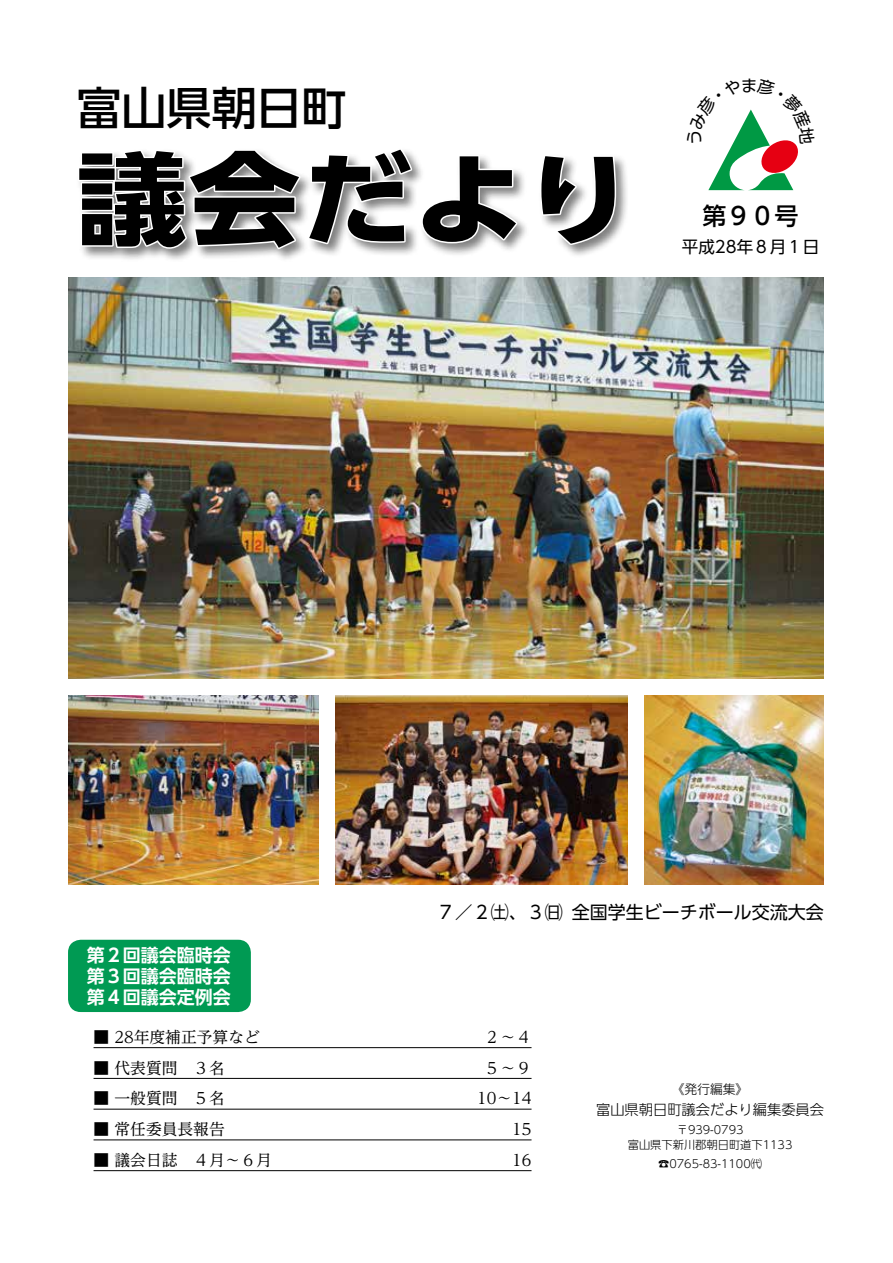
<style>
.page{position:relative;width:893px;height:1263px;background:#fff}
.page>*{position:absolute;margin:0;border:0;box-sizing:border-box;transform-origin:0 0}
.t1{font:700 100.5px "UD Shin Go Pro";letter-spacing:.01em;color:#000;scale:1.1 1}
.t2{font:500 45px "UD Shin Go Pro";color:#000}
.t3{font:500 24px "UD Shin Go Pro";color:#000}
.t4{font:700 18px/21px "UD Shin Go Pro De";color:#fff;text-align:justify}
.t5{font:18px "UD Shin Go Pro";color:#000}
.t6{font:16.5px "UD Shin Go Pro";color:#000}
.t7{font:15.75px "UD Reimin Pro";color:#000}
.t8{font:300 14.25px "UD Shin Go Pro";color:#000}
.t9{font:300 12.75px "UD Shin Go Pro";color:#000}
.t10{font:300 11.25px/15.8px "UD Shin Go Pro";color:#000;text-align:center}
</style>
<div class="page">
<hr style="left:94px;top:1047px;width:437px;height:1px;background:#000">
<hr style="left:94px;top:1078px;width:437px;height:1px;background:#000">
<hr style="left:94px;top:1109px;width:437px;height:1px;background:#000">
<hr style="left:94px;top:1140px;width:437px;height:1px;background:#000">
<hr style="left:94px;top:1170px;width:437px;height:1px;background:#000">
<div style="left:68px;top:940px;width:183px;height:72px;background:#009a53;border-radius:13px"></div>
<div style="left:76px;top:147px;width:554px;height:116px;background:#000;opacity:.5"></div>
<svg style="left:76px;top:147px;width:444px;height:105px"></svg>
<svg style="left:538px;top:153px;width:80px;height:94px"></svg>
<img style="left:68px;top:278px;width:756px;height:400px">
<img style="left:68px;top:695px;width:251px;height:189px">
<img style="left:336px;top:695px;width:291px;height:189px">
<img style="left:644px;top:695px;width:180px;height:189px">
<svg style="left:708px;top:109px;width:90px;height:82px"></svg>
<h2 class="t2" style="left:77px;top:71px;width:272px">富山県朝日町</h2>
<h1 class="t1" style="left:77px;top:117px;width:508px">議会だより</h1>
<h3 class="t3" style="left:702px;top:197px;width:98px">第９０号</h3>
<p class="t6" style="left:682px;top:233px;width:139px">平成28年８月１日</p>
<p class="t5" style="left:437px;top:898px;width:127px">７／２㈯、３㈰</p>
<p class="t5" style="left:572px;top:898px;width:253px">全国学生ビーチボール交流大会</p>
<p class="t4" style="left:87px;top:944px;width:146px">第２回議会臨時会第３回議会臨時会第４回議会定例会</p>
<p class="t7" style="left:94px;top:1024px;width:168px">■ 28年度補正予算など</p>
<p class="t7" style="left:484px;top:1024px;width:49px">２~４</p>
<p class="t7" style="left:94px;top:1055px;width:133px">■ 代表質問　３名</p>
<p class="t7" style="left:484px;top:1055px;width:49px">５~９</p>
<p class="t7" style="left:94px;top:1086px;width:133px">■ 一般質問　５名</p>
<p class="t7" style="left:94px;top:1116px;width:133px">■ 常任委員長報告</p>
<p class="t7" style="left:94px;top:1147px;width:180px">■ 議会日誌　４月～６月</p>
<p class="t7" style="left:477px;top:1086px;width:56px">10~14</p>
<p class="t7" style="left:512px;top:1116px;width:21px">15</p>
<p class="t7" style="left:512px;top:1147px;width:21px">16</p>
<p class="t9" style="left:672px;top:1079px;width:78px">《発行編集《</p>
<p class="t8" style="left:596px;top:1098px;width:229px">富山県朝日町議会だより編集委員会</p>
<p class="t10" style="left:628px;top:1121px;width:166px">〒939-0793<br>富山県下新川郡朝日町道下1133</p>
<p class="t10" style="left:658px;top:1155px;width:105px">☎0765-83-1100㈹</p>
</div>
